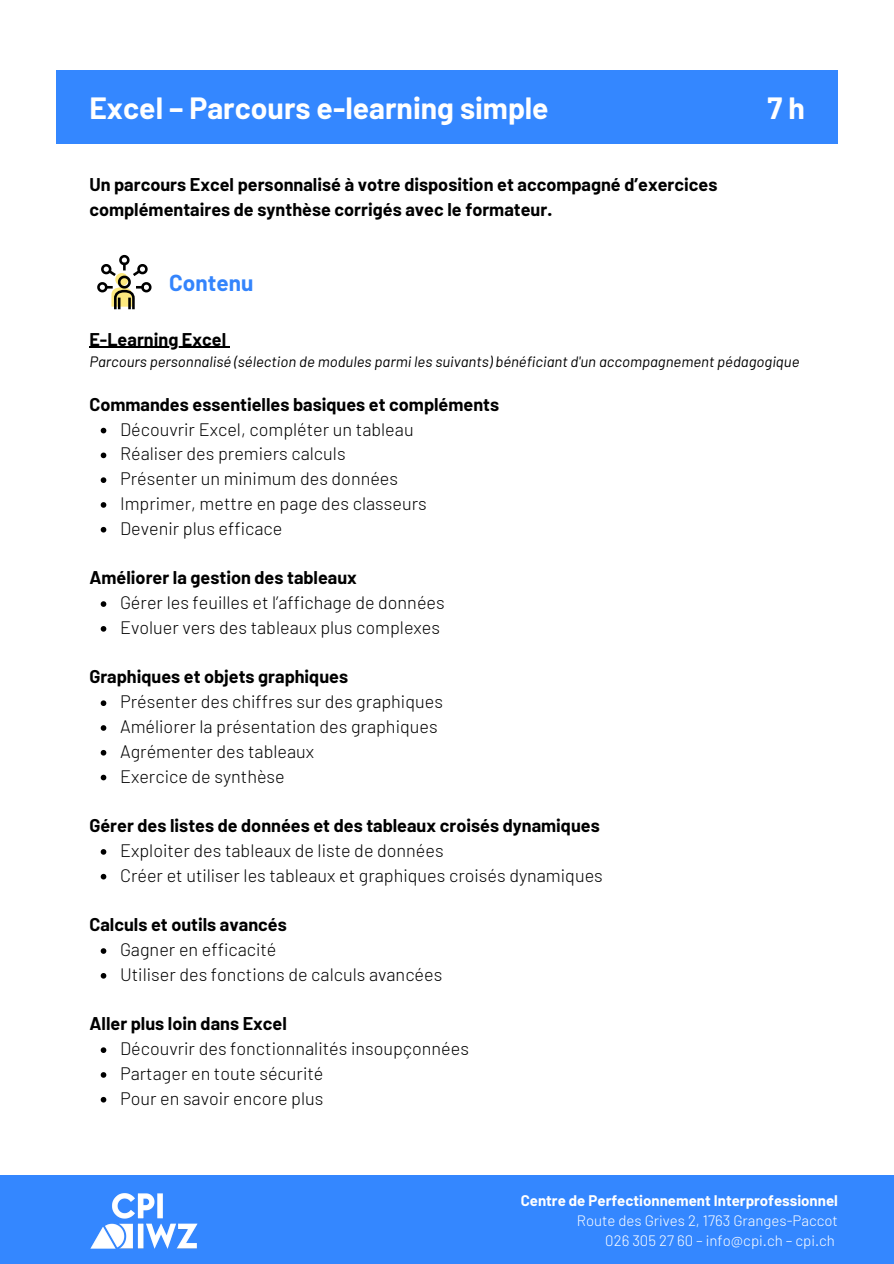
<style>
.page{position:relative;width:894px;height:1264px;background:#fff}
.page>*{position:absolute;margin:0;border:0;box-sizing:border-box;transform-origin:0 0}
.t1{font:700 30px "Barlow";color:#fff}
.t2{font:700 22.5px "Barlow";color:#3484fc}
.t3{font:300 18px "Barlow";color:#000}
.t4{font:700 18px/24.8px "Barlow";color:#000}
.t5{font:italic 15px "Barlow";color:#000}
.t6{font:300 15px "Barlow";color:#fff}
.t7{font:700 15px "Barlow";color:#fff}
</style>
<div class="page">
<div style="left:56px;top:70px;width:782px;height:74px;background:#3487ff"></div>
<svg style="left:97px;top:254px;width:55px;height:56px"></svg>
<svg style="left:101px;top:428px;width:5px;height:5px"></svg>
<svg style="left:101px;top:452px;width:5px;height:6px"></svg>
<svg style="left:101px;top:477px;width:5px;height:6px"></svg>
<svg style="left:101px;top:502px;width:5px;height:6px"></svg>
<svg style="left:101px;top:527px;width:5px;height:5px"></svg>
<svg style="left:101px;top:601px;width:5px;height:6px"></svg>
<svg style="left:101px;top:626px;width:5px;height:5px"></svg>
<svg style="left:101px;top:700px;width:5px;height:6px"></svg>
<svg style="left:101px;top:725px;width:5px;height:5px"></svg>
<svg style="left:101px;top:750px;width:5px;height:5px"></svg>
<svg style="left:101px;top:774px;width:5px;height:6px"></svg>
<svg style="left:101px;top:849px;width:5px;height:5px"></svg>
<svg style="left:101px;top:873px;width:5px;height:6px"></svg>
<svg style="left:101px;top:948px;width:5px;height:5px"></svg>
<svg style="left:101px;top:973px;width:5px;height:5px"></svg>
<svg style="left:101px;top:1047px;width:5px;height:5px"></svg>
<svg style="left:101px;top:1072px;width:5px;height:5px"></svg>
<svg style="left:101px;top:1096px;width:5px;height:6px"></svg>
<hr style="left:89px;top:346px;width:137px;height:2px;background:#000">
<div style="left:0;top:1175px;width:893px;height:88px;background:#3487ff"></div>
<img style="left:90px;top:1193px;width:108px;height:55px">
<p class="t1" style="left:89px;top:89px;width:460px">Excel – Parcours e-learning simple</p>
<p class="t4" style="left:89px;top:172px;width:629px">Un parcours Excel personnalisé à votre disposition et accompagné d’exercices complémentaires de synthèse corrigés avec le formateur.</p>
<p class="t2" style="left:169px;top:268px;width:86px">Contenu</p>
<p class="t1" style="left:767px;top:89px;width:39px">7h</p>
<p class="t4" style="left:89px;top:326px;width:138px">E-Learning Excel</p>
<p class="t5" style="left:89px;top:352px;width:711px">Parcours personnalisé (sélection de modules parmi les suivants) bénéficiant d'un accompagnement pédagogique</p>
<p class="t4" style="left:89px;top:391px;width:411px">Commandes essentielles basiques et compléments</p>
<p class="t3" style="left:120px;top:417px;width:295px">Découvrir Excel, compléter un tableau</p>
<p class="t3" style="left:120px;top:442px;width:227px">Réaliser des premiers calculs</p>
<p class="t3" style="left:120px;top:467px;width:279px">Présenter un minimum des données</p>
<p class="t3" style="left:120px;top:492px;width:308px">Imprimer, mettre en page des classeurs</p>
<p class="t3" style="left:120px;top:517px;width:164px">Devenir plus efficace</p>
<p class="t4" style="left:89px;top:564px;width:269px">Améliorer la gestion des tableaux</p>
<p class="t3" style="left:120px;top:591px;width:326px">Gérer les feuilles et l’affichage de données</p>
<p class="t3" style="left:120px;top:616px;width:321px">Evoluer vers des tableaux plus complexes</p>
<p class="t4" style="left:89px;top:664px;width:260px">Graphiques et objets graphiques</p>
<p class="t3" style="left:120px;top:690px;width:324px">Présenter des chiffres sur des graphiques</p>
<p class="t3" style="left:120px;top:715px;width:319px">Améliorer la présentation des graphiques</p>
<p class="t3" style="left:120px;top:739px;width:195px">Agrémenter des tableaux</p>
<p class="t3" style="left:120px;top:764px;width:166px">Exercice de synthèse</p>
<p class="t4" style="left:89px;top:812px;width:511px">Gérer des listes de données et des tableaux croisés dynamiques</p>
<p class="t3" style="left:120px;top:839px;width:325px">Exploiter des tableaux de liste de données</p>
<p class="t3" style="left:120px;top:863px;width:484px">Créer et utiliser les tableaux et graphiques croisés dynamiques</p>
<p class="t4" style="left:89px;top:911px;width:199px">Calculs et outils avancés</p>
<p class="t3" style="left:120px;top:938px;width:158px">Gagner en efficacité</p>
<p class="t3" style="left:120px;top:962px;width:324px">Utiliser des fonctions de calculs avancées</p>
<p class="t4" style="left:89px;top:1010px;width:199px">Aller plus loin dans Excel</p>
<p class="t3" style="left:120px;top:1037px;width:350px">Découvrir des fonctionnalités insoupçonnées</p>
<p class="t3" style="left:120px;top:1061px;width:205px">Partager en toute sécurité</p>
<p class="t3" style="left:120px;top:1086px;width:205px">Pour en savoir encore plus</p>
<p class="t7" style="left:520px;top:1190px;width:319px">Centre de Perfectionnement Interprofessionnel</p>
<p class="t6" style="left:576px;top:1210px;width:262px">Route des Grives 2, 1763 Granges-Paccot</p>
<p class="t6" style="left:605px;top:1231px;width:231px">026 305 27 60 – info@cpi.ch – cpi.ch</p>
</div>
